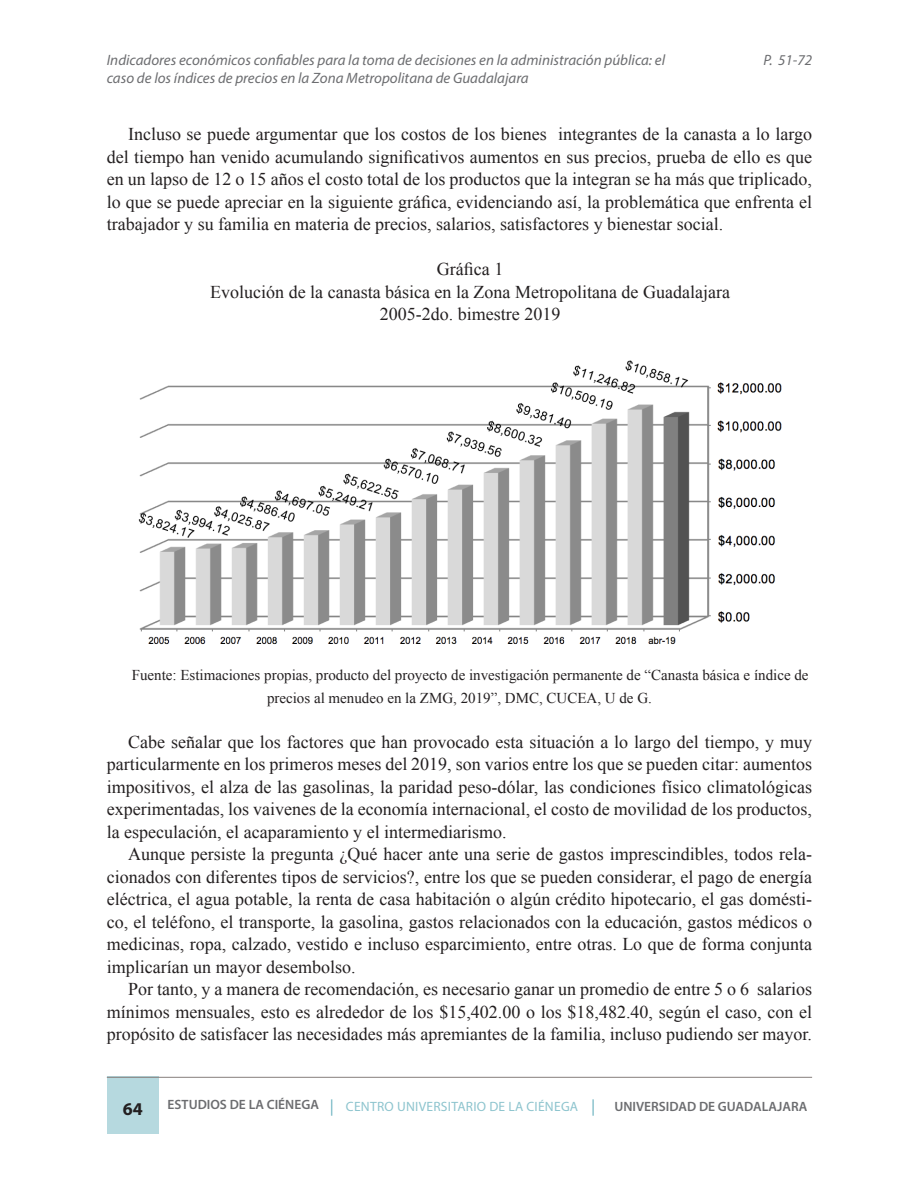
<style>
.page{position:relative;width:918px;height:1188px;background:#fff}
.page>*{position:absolute;margin:0;border:0;box-sizing:border-box;transform-origin:0 0}
.Texto_artículo{font:18px/22.5px "Times New Roman";color:#231f20;text-align:justify}
.Título_tabla{font:18px "Times New Roman";color:#231f20}
.t1{font:700 18px "Myriad Pro";color:#231f20}
.t2{font:italic 15px/18px "Myriad Pro";color:#6c6d70}
.Fuente_tabla{font:15px/22.5px "Times New Roman";color:#231f20}
.t3{font:600 13.5px "Myriad Pro";color:#6c6d70}
.t4{font:13.5px "Myriad Pro";letter-spacing:.02em;color:#8dc4ce}
</style>
<div class="page">
<div style="left:107px;top:1077px;width:52px;height:57px;background:#b6d9df"></div>
<hr style="left:107px;top:1077px;width:705px;height:1px;background:#867f7c">
<svg style="left:331px;top:1099px;width:1px;height:17px"></svg>
<svg style="left:592px;top:1099px;width:2px;height:17px"></svg>
<img style="left:138px;top:360px;width:644px;height:285px">
<p class="t2" style="left:107px;top:51px;width:560px">Indicadores económicos confiables para la toma de decisiones en la administración pública: el caso de los índices de precios en la Zona Metropolitana de Guadalajara</p>
<p class="t2" style="left:763px;top:51px;width:50px">P. 51-72</p>
<p class="Texto_artículo" style="left:107px;top:122px;width:707px;text-indent:21px">Incluso se puede argumentar que los costos de los bienes integrantes de la canasta a lo largo del tiempo han venido acumulando significativos aumentos en sus precios, prueba de ello es que en un lapso de 12 o 15 años el costo total de los productos que la integran se ha más que triplicado, lo que se puede apreciar en la siguiente gráfica, evidenciando así, la problemática que enfrenta el trabajador y su familia en materia de precios, salarios, satisfactores y bienestar social.</p>
<p class="Título_tabla" style="left:437px;top:257px;width:68px">Gráfica 1</p>
<p class="Título_tabla" style="left:210px;top:279px;width:521px">Evolución de la canasta básica en la Zona Metropolitana de Guadalajara</p>
<p class="Título_tabla" style="left:380px;top:302px;width:182px">2005-2do. bimestre 2019</p>
<p class="Fuente_tabla" style="left:267px;top:664px;width:543px;text-indent:-135px">Fuente: Estimaciones propias, producto del proyecto de investigación permanente de “Canasta básica e índice de precios al menudeo en la ZMG, 2019”, DMC, CUCEA, U de G.</p>
<p class="Texto_artículo" style="left:107px;top:730px;width:707px;text-indent:21px">Cabe señalar que los factores que han provocado esta situación a lo largo del tiempo, y muy particularmente en los primeros meses del 2019, son varios entre los que se pueden citar: aumentos impositivos, el alza de las gasolinas, la paridad peso-dólar, las condiciones físico climatológicas experimentadas, los vaivenes de la economía internacional, el costo de movilidad de los productos, la especulación, el acaparamiento y el intermediarismo.</p>
<p class="Texto_artículo" style="left:107px;top:842px;width:707px;text-indent:21px">Aunque persiste la pregunta ¿Qué hacer ante una serie de gastos imprescindibles, todos rela&shy;cionados con diferentes tipos de servicios?, entre los que se pueden considerar, el pago de energía eléctrica, el agua potable, la renta de casa habitación o algún crédito hipotecario, el gas domésti&shy;co, el teléfono, el transporte, la gasolina, gastos relacionados con la educación, gastos médicos o medicinas, ropa, calzado, vestido e incluso esparcimiento, entre otras. Lo que de forma conjunta implicarían un mayor desembolso.</p>
<p class="Texto_artículo" style="left:107px;top:977px;width:707px;text-indent:21px">Por tanto, y a manera de recomendación, es necesario ganar un promedio de entre 5 o 6 salarios mínimos mensuales, esto es alrededor de los $15,402.00 o los $18,482.40, según el caso, con el propósito de satisfacer las necesidades más apremiantes de la familia, incluso pudiendo ser mayor.</p>
<p class="t1" style="left:123px;top:1097px;width:21px">64</p>
<p class="t3" style="left:168px;top:1096px;width:153px">ESTUDIOS DE LA CIÉNEGA</p>
<p class="t4" style="left:346px;top:1099px;width:234px">CENTRO UNIVERSITARIO DE LA CIÉNEGA</p>
<p class="t3" style="left:614px;top:1098px;width:195px">UNIVERSIDAD DE GUADALAJARA</p>
</div>
